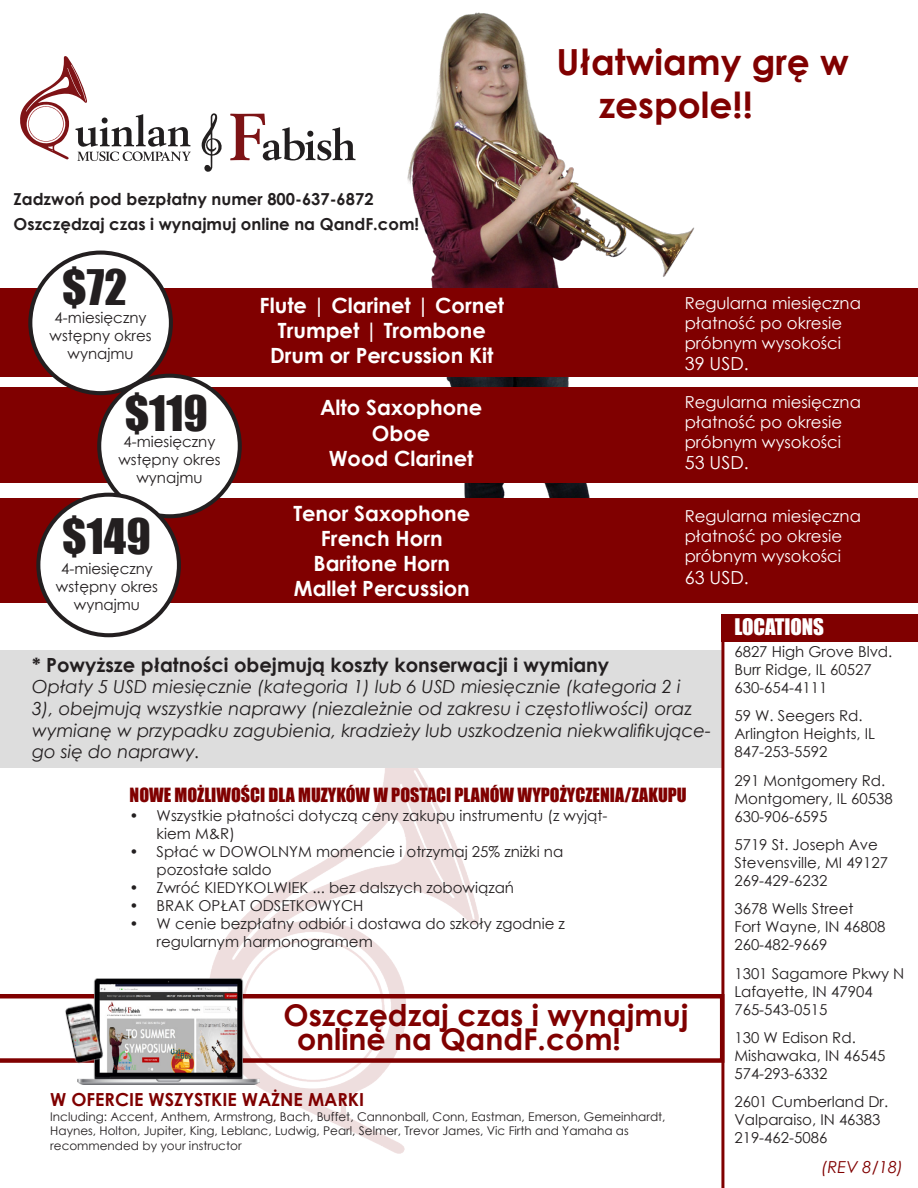
<style>
.page{position:relative;width:918px;height:1188px;background:#fff}
.page>*{position:absolute;margin:0;border:0;box-sizing:border-box;transform-origin:0 0}
.t1{font:45px "Impact";color:#231f20}
.t2{font:700 36px/43.2px "Century Gothic";color:#800000}
.t3{font:700 30px/24px "Century Gothic";color:#800000;text-align:center}
.t4{font:700 21px/25.2px "Century Gothic";color:#fff;text-align:center}
.t5{font:21px "Impact";color:#fff}
.t6{font:700 19.5px "Century Gothic";color:#231f20}
.t7{font:italic 18px/21.6px "Century Gothic";color:#231f20}
.t8{font:18px "Impact";color:#800000}
.t9{font:700 18px "Century Gothic";color:#800000}
.t10{font:18px "Century Gothic";color:#fff}
.t11{font:16.5px/19.8px "Century Gothic";color:#fff}
.t12{font:700 16.5px/25.2px "Century Gothic";color:#231f20}
.t13{font:italic 16.5px "Century Gothic";color:#800000}
.t14{font:15px/18px "Century Gothic";color:#231f20}
.t15{font:12px/14.4px "Century Gothic";color:#231f20}
</style>
<div class="page">
<img style="left:309px;top:12px;width:486px;height:486px">
<svg style="left:201px;top:113px;width:21px;height:59px"></svg>
<svg style="left:230px;top:114px;width:126px;height:47px"></svg>
<svg style="left:20px;top:56px;width:171px;height:105px"></svg>
<img style="left:208px;top:768px;width:271px;height:386px">
<div style="left:0;top:288px;width:918px;height:88px;background:#800000"></div>
<div style="left:0;top:387px;width:918px;height:96px;background:#800000"></div>
<div style="left:0;top:498px;width:918px;height:105px;background:#800000"></div>
<div style="left:30px;top:253px;width:141px;height:140px;background:#fff;border-radius:50%"></div>
<div style="left:28px;top:251px;width:145px;height:144px;border:4px solid #231f20;border-radius:50%"></div>
<div style="left:0;top:651px;width:723px;height:117px;background:#ddd"></div>
<div style="left:99px;top:376px;width:141px;height:140px;background:#fff;border-radius:50%"></div>
<div style="left:97px;top:374px;width:145px;height:144px;border:4px solid #231f20;border-radius:50%"></div>
<div style="left:38px;top:495px;width:141px;height:140px;background:#fff;border-radius:50%"></div>
<div style="left:36px;top:493px;width:145px;height:144px;border:4px solid #231f20;border-radius:50%"></div>
<svg style="left:0;top:994px;width:721px;height:69px"></svg>
<hr style="left:721px;top:641px;width:3px;height:547px;background:#800000">
<div style="left:721px;top:614px;width:197px;height:28px;background:#800000"></div>
<img style="left:78px;top:979px;width:182px;height:105px">
<img style="left:54px;top:996px;width:62px;height:74px">
<p class="t12" style="left:14px;top:186px;width:407px">Zadzwoń pod bezpłatny numer 800-637-6872<br>Oszczędzaj czas i wynajmuj online na QandF.com!</p>
<h1 class="t1" style="left:62px;top:253px;width:66px">$72</h1>
<p class="t14" style="left:50px;top:308px;width:104px;text-align:center">4-miesięczny wstępny okres wynajmu</p>
<h1 class="t1" style="left:125px;top:378px;width:85px">$119</h1>
<h3 class="t4" style="left:260px;top:291px;width:246px">Flute | Clarinet | Cornet<br>Trumpet | Trombone<br>Drum or Percussion Kit</h3>
<h3 class="t4" style="left:320px;top:394px;width:164px">Alto Saxophone<br>Oboe<br>Wood Clarinet</h3>
<h3 class="t4" style="left:293px;top:500px;width:178px">Tenor Saxophone<br>French Horn<br>Baritone Horn<br>Mallet Percussion</h3>
<p class="t14" style="left:118px;top:433px;width:104px;text-align:center">4-miesięczny wstępny okres wynajmu</p>
<h1 class="t1" style="left:62px;top:501px;width:90px">$149</h1>
<p class="t14" style="left:56px;top:560px;width:104px;text-align:center">4-miesięczny wstępny okres wynajmu</p>
<h2 class="t2" style="left:599px;top:39px;width:252px;text-indent:-42px">Ułatwiamy grę w zespole!!</h2>
<p class="t11" style="left:685px;top:293px;width:178px">Regularna miesięczna płatność po okresie próbnym wysokości</p>
<p class="t10" style="left:685px;top:351px;width:66px">39 USD.</p>
<p class="t11" style="left:685px;top:392px;width:178px">Regularna miesięczna płatność po okresie próbnym wysokości</p>
<p class="t10" style="left:685px;top:450px;width:66px">53 USD.</p>
<p class="t11" style="left:685px;top:506px;width:178px">Regularna miesięczna płatność po okresie próbnym wysokości</p>
<p class="t10" style="left:685px;top:565px;width:66px">63 USD.</p>
<h3 class="t5" style="left:734px;top:611px;width:91px">LOCATIONS</h3>
<h3 class="t6" style="left:32px;top:650px;width:579px">* Powyższe płatności obejmują koszty konserwacji i wymiany</h3>
<p class="t7" style="left:32px;top:676px;width:681px">Opłaty 5 USD miesięcznie (kategoria 1) lub 6 USD miesięcznie (kategoria 2 i<br>3), obejmują wszystkie naprawy (niezależnie od zakresu i częstotliwości) oraz wymianę w przypadku zagubienia, kradzieży lub uszkodzenia niekwalifikujące&shy;go się do naprawy.</p>
<p class="t8" style="left:130px;top:781px;width:559px">NOWE MOŻLIWOŚCI DLA MUZYKÓW W POSTACI PLANÓW WYPOŻYCZENIA/ZAKUPU</p>
<p class="t14" style="left:157px;top:806px;width:452px;text-indent:-27px">• Wszystkie płatności dotyczą ceny zakupu instrumentu (z wyjąt&shy;kiem M&amp;R)</p>
<p class="t14" style="left:157px;top:842px;width:408px;text-indent:-27px">• Spłać w DOWOLNYM momencie i otrzymaj 25% zniżki na pozostałe saldo</p>
<p class="t14" style="left:130px;top:878px;width:386px">• Zwróć KIEDYKOLWIEK ... bez dalszych zobowiązań</p>
<p class="t14" style="left:130px;top:896px;width:235px">• BRAK OPŁAT ODSETKOWYCH</p>
<p class="t14" style="left:157px;top:914px;width:410px;text-indent:-27px">• W cenie bezpłatny odbiór i dostawa do szkoły zgodnie z regularnym harmonogramem</p>
<h3 class="t3" style="left:219px;top:1001px;width:471px">• Oszczędzaj czas i wynajmuj online na QandF.com!</h3>
<p class="t9" style="left:50px;top:1086px;width:315px">W OFERCIE WSZYSTKIE WAŻNE MARKI</p>
<p class="t15" style="left:50px;top:1109px;width:617px">Including: Accent, Anthem, Armstrong, Bach, Buffet, Cannonball, Conn, Eastman, Emerson, Gemeinhardt,<br>Haynes, Holton, Jupiter, King, Leblanc, Ludwig, Pearl, Selmer, Trevor James, Vic Firth and Yamaha as recommended by your instructor</p>
<p class="t14" style="left:734px;top:642px;width:160px">6827 High Grove Blvd.<br>Burr Ridge, IL 60527<br>630-654-4111</p>
<p class="t14" style="left:734px;top:707px;width:142px">59 W. Seegers Rd.<br>Arlington Heights, IL<br>847-253-5592</p>
<p class="t14" style="left:734px;top:771px;width:160px">291 Montgomery Rd.<br>Montgomery, IL 60538<br>630-906-6595</p>
<p class="t14" style="left:734px;top:835px;width:155px">5719 St. Joseph Ave<br>Stevensville, MI 49127<br>269-429-6232</p>
<p class="t14" style="left:734px;top:900px;width:152px">3678 Wells Street<br>Fort Wayne, IN 46808<br>260-482-9669</p>
<p class="t14" style="left:734px;top:964px;width:171px">1301 Sagamore Pkwy N<br>Lafayette, IN 47904<br>765-543-0515</p>
<p class="t14" style="left:734px;top:1028px;width:152px">130 W Edison Rd.<br>Mishawaka, IN 46545<br>574-293-6332</p>
<p class="t14" style="left:734px;top:1093px;width:155px">2601 Cumberland Dr.<br>Valparaiso, IN 46383<br>219-462-5086</p>
<p class="t13" style="left:821px;top:1155px;width:83px">(REV 8/18)</p>
</div>
